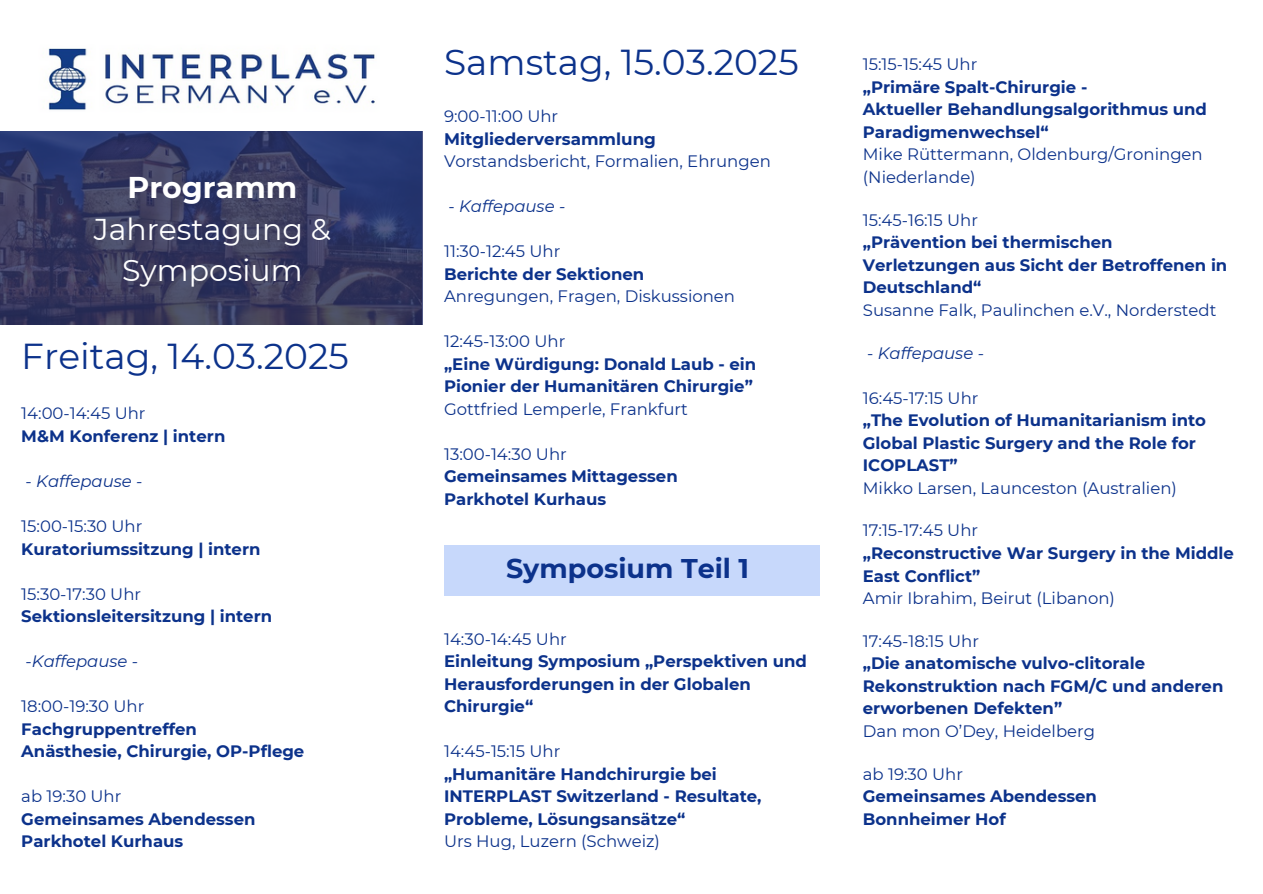
<style>
.page{position:relative;width:1263px;height:894px;background:#fff}
.page>*{position:absolute;margin:0;border:0;box-sizing:border-box;transform-origin:0 0}
.t1{font:36px "Montserrat";color:#0c328b}
.t2{font:30px/41.7px "Montserrat";color:#fff;text-align:center}
.t3{font:700 27px "Montserrat";color:#0c328b}
.t4{font:700 16.8px "Montserrat";color:#0c328b}
.t5{font:700 16.5px/22.5px "Montserrat";color:#0c328b}
.t6{font:16.5px/22.5px "Montserrat";color:#0c328b}
.t7{font:italic 16.5px "Montserrat";color:#0c328b}
.s1{font-weight:700}
.s2{font-style:normal}
</style>
<div class="page">
<img style="left:48px;top:48px;width:327px;height:62px">
<svg style="left:0;top:131px;width:423px;height:193px;background:#363b63"></svg>
<div style="left:444px;top:545px;width:376px;height:50px;background:#c7d8fb"></div>
<p class="t2" style="left:94px;top:166px;width:239px"><span class="s1">Programm<br></span>Jahrestagung &amp;<br>Symposium</p>
<p class="t1" style="left:21px;top:334px;width:329px">Freitag, 14.03.2025</p>
<p class="t6" style="left:21px;top:402px;width:126px">14:00-14:45 Uhr</p>
<p class="t5" style="left:21px;top:424px;width:206px">M&amp;M Konferenz | intern</p>
<p class="t7" style="left:26px;top:471px;width:118px"><span class="s2">-</span> Kaffepause -</p>
<p class="t6" style="left:21px;top:514px;width:123px">15:00-15:30 Uhr</p>
<p class="t5" style="left:21px;top:537px;width:241px">Kuratoriumssitzung | intern</p>
<p class="t6" style="left:21px;top:582px;width:121px">15:30-17:30 Uhr</p>
<p class="t5" style="left:21px;top:604px;width:252px">Sektionsleitersitzung | intern</p>
<p class="t7" style="left:26px;top:651px;width:114px"><span class="s2">-</span>Kaffepause -</p>
<p class="t6" style="left:21px;top:694px;width:124px">18:00-19:30 Uhr</p>
<p class="t5" style="left:21px;top:717px;width:177px">Fachgruppentreffen</p>
<p class="t5" style="left:21px;top:739px;width:285px">Anästhesie, Chirurgie, OP-Pflege</p>
<p class="t6" style="left:21px;top:784px;width:102px">ab 19:30 Uhr</p>
<p class="t5" style="left:21px;top:807px;width:236px">Gemeinsames Abendessen</p>
<p class="t5" style="left:21px;top:829px;width:163px">Parkhotel Kurhaus</p>
<p class="t1" style="left:444px;top:40px;width:356px">Samstag, 15.03.2025</p>
<p class="t6" style="left:444px;top:105px;width:116px">9:00-11:00 Uhr</p>
<p class="t4" style="left:444px;top:128px;width:213px">Mitgliederversammlung</p>
<h3 class="t6" style="left:444px;top:150px;width:328px">Vorstandsbericht, Formalien, Ehrungen</h3>
<h1 class="t7" style="left:448px;top:196px;width:118px"><span class="s2">-</span> Kaffepause -</h1>
<p class="t6" style="left:444px;top:240px;width:118px">11:30-12:45 Uhr</p>
<p class="t5" style="left:444px;top:262px;width:202px">Berichte der Sektionen</p>
<p class="t6" style="left:444px;top:285px;width:293px">Anregungen, Fragen, Diskussionen</p>
<p class="t6" style="left:444px;top:330px;width:123px">12:45-13:00 Uhr</p>
<p class="t5" style="left:444px;top:352px;width:314px">„Eine Würdigung: Donald Laub - ein<br>Pionier der Humanitären Chirurgie”</p>
<p class="t6" style="left:444px;top:397px;width:245px">Gottfried Lemperle, Frankfurt</p>
<p class="t6" style="left:444px;top:442px;width:124px">13:00-14:30 Uhr</p>
<p class="t5" style="left:444px;top:465px;width:235px">Gemeinsames Mittagessen</p>
<p class="t5" style="left:444px;top:487px;width:164px">Parkhotel Kurhaus</p>
<p class="t3" style="left:506px;top:552px;width:245px">Symposium Teil 1</p>
<p class="t6" style="left:444px;top:627px;width:124px">14:30-14:45 Uhr</p>
<p class="t5" style="left:444px;top:649px;width:364px">Einleitung Symposium „Perspektiven und<br>Herausforderungen in der Globalen<br>Chirurgie“</p>
<p class="t6" style="left:444px;top:739px;width:118px">14:45-15:15 Uhr</p>
<p class="t5" style="left:444px;top:762px;width:319px">„Humanitäre Handchirurgie bei<br>INTERPLAST Switzerland - Resultate,<br>Probleme, Lösungsansätze“</p>
<p class="t6" style="left:444px;top:829px;width:217px">Urs Hug, Luzern (Schweiz)</p>
<p class="t6" style="left:863px;top:53px;width:116px">15:15-15:45 Uhr</p>
<p class="t5" style="left:863px;top:76px;width:226px">„Primäre Spalt-Chirurgie -</p>
<p class="t5" style="left:863px;top:98px;width:346px">Aktueller Behandlungsalgorithmus und<br>Paradigmenwechsel“</p>
<p class="t6" style="left:863px;top:143px;width:341px">Mike Rüttermann, Oldenburg/Groningen (Niederlande)</p>
<h2 class="t6" style="left:863px;top:208px;width:117px">15:45-16:15 Uhr</h2>
<p class="t5" style="left:863px;top:231px;width:366px">„Prävention bei thermischen<br>Verletzungen aus Sicht der Betroffenen in<br>Deutschland“</p>
<p class="t6" style="left:863px;top:298px;width:355px">Susanne Falk, Paulinchen e.V., Norderstedt</p>
<p class="t7" style="left:867px;top:342px;width:118px"><span class="s2">-</span> Kaffepause -</p>
<p class="t6" style="left:863px;top:386px;width:117px">16:45-17:15 Uhr</p>
<p class="t5" style="left:863px;top:409px;width:345px">„The Evolution of Humanitarianism into<br>Global Plastic Surgery and the Role for<br>ICOPLAST”</p>
<p class="t6" style="left:863px;top:476px;width:316px">Mikko Larsen, Launceston (Australien)</p>
<p class="t6" style="left:863px;top:519px;width:117px">17:15-17:45 Uhr</p>
<p class="t5" style="left:863px;top:541px;width:373px">„Reconstructive War Surgery in the Middle<br>East Conflict”</p>
<p class="t6" style="left:863px;top:586px;width:254px">Amir Ibrahim, Beirut (Libanon)</p>
<p class="t6" style="left:863px;top:629px;width:118px">17:45-18:15 Uhr</p>
<p class="t5" style="left:863px;top:652px;width:362px">„Die anatomische vulvo-clitorale<br>Rekonstruktion nach FGM/C und anderen erworbenen Defekten”</p>
<p class="t6" style="left:863px;top:719px;width:234px">Dan mon O’Dey, Heidelberg</p>
<p class="t6" style="left:863px;top:762px;width:102px">ab 19:30 Uhr</p>
<p class="t5" style="left:863px;top:784px;width:236px">Gemeinsames Abendessen</p>
<p class="t5" style="left:863px;top:807px;width:144px">Bonnheimer Hof</p>
</div>
